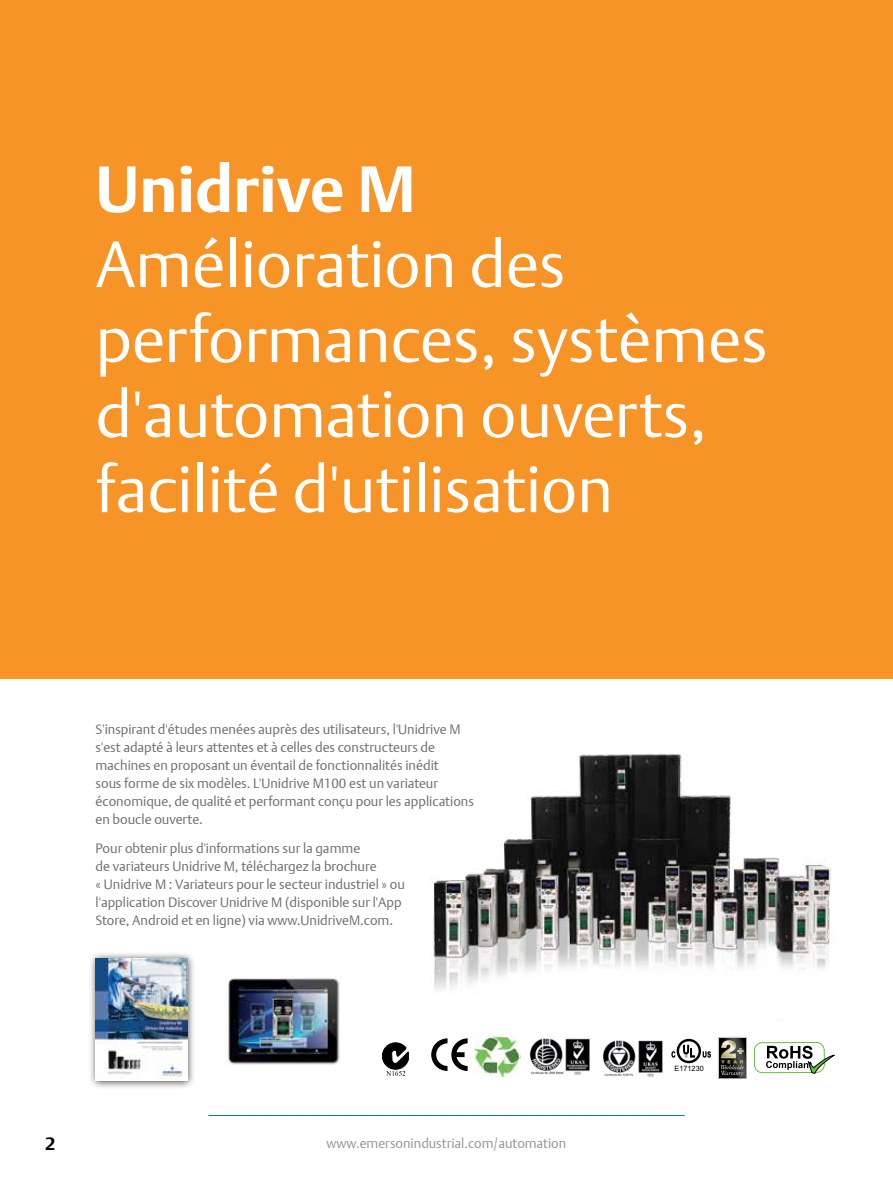
<style>
.page{position:relative;width:893px;height:1191px;background:#fff}
.page>*{position:absolute;margin:0;border:0;box-sizing:border-box;transform-origin:0 0}
.t1{font:64.5px/75px "DTL Argo T Light";color:#fff}
.t2{font:700 64.5px "DTL Argo T";color:#fff}
.t3{font:700 18px "DTL Argo T";color:#000}
.t4{font:13.5px/18px "DTL Argo T Light";color:#6d6e71}
.t5{font:13.5px "DTL Argo T Light";color:#939598}
.t6{font:7.35px "Arial";color:#000}
</style>
<div class="page">
<hr style="left:208px;top:1115px;width:477px;height:1px;background:#0079c1">
<img style="left:431px;top:754px;width:401px;height:236px">
<div style="left:382px;top:1042px;width:27px;height:27px;background:#000;border-radius:50%"></div>
<div style="left:382px;top:1042px;width:27px;height:27px;border:1px solid #000;border-radius:50%"></div>
<svg style="left:386px;top:1071px;width:19px;height:4px"></svg>
<svg style="left:391px;top:1047px;width:18px;height:16px"></svg>
<svg style="left:431px;top:1038px;width:37px;height:33px"></svg>
<img style="left:474px;top:1036px;width:46px;height:41px">
<svg style="left:718px;top:1037px;width:28px;height:41px"></svg>
<img style="left:529px;top:1038px;width:61px;height:36px">
<img style="left:602px;top:1040px;width:61px;height:36px">
<svg style="left:671px;top:1051px;width:4px;height:6px"></svg>
<svg style="left:703px;top:1051px;width:8px;height:6px"></svg>
<div style="left:677px;top:1038px;width:24px;height:25px;border:2px solid #000;border-radius:50%"></div>
<svg style="left:683px;top:1044px;width:12px;height:13px"></svg>
<div style="left:88px;top:951px;width:108px;height:138px;background:#000;opacity:.75"></div>
<img style="left:96px;top:958px;width:91px;height:122px">
<img style="left:225px;top:976px;width:115px;height:89px">
<div style="left:754px;top:1042px;width:70px;height:30px;border:1px solid #69bd45;border-radius:8px"></div>
<svg style="left:766px;top:1045px;width:68px;height:28px"></svg>
<div style="left:0;top:0;width:893px;height:678px;background:#f79428"></div>
<h1 class="t2" style="left:96px;top:151px;width:321px">Unidrive M</h1>
<h1 class="t1" style="left:96px;top:226px;width:674px">Amélioration des performances, systèmes d'automation ouverts, facilité d'utilisation</h1>
<p class="t4" style="left:96px;top:719px;width:380px">S'inspirant d'études menées auprès des utilisateurs, l'Unidrive M s'est adapté à leurs attentes et à celles des constructeurs de machines en proposant un éventail de fonctionnalités inédit<br>sous forme de six modèles. L'Unidrive M100 est un variateur économique, de qualité et performant conçu pour les applications en boucle ouverte.</p>
<p class="t4" style="left:96px;top:838px;width:311px">Pour obtenir plus d'informations sur la gamme<br>de variateurs Unidrive M, téléchargez la brochure<br>« Unidrive M : Variateurs pour le secteur industriel » ou l'application Discover Unidrive M (disponible sur l'App Store, Android et en ligne) via www.UnidriveM.com.</p>
<h2 class="t3" style="left:45px;top:1132px;width:12px">2</h2>
<p class="t5" style="left:327px;top:1135px;width:241px">www.emersonindustrial.com/automation</p>
<p class="t6" style="left:674px;top:1063px;width:31px">E171230</p>
</div>
